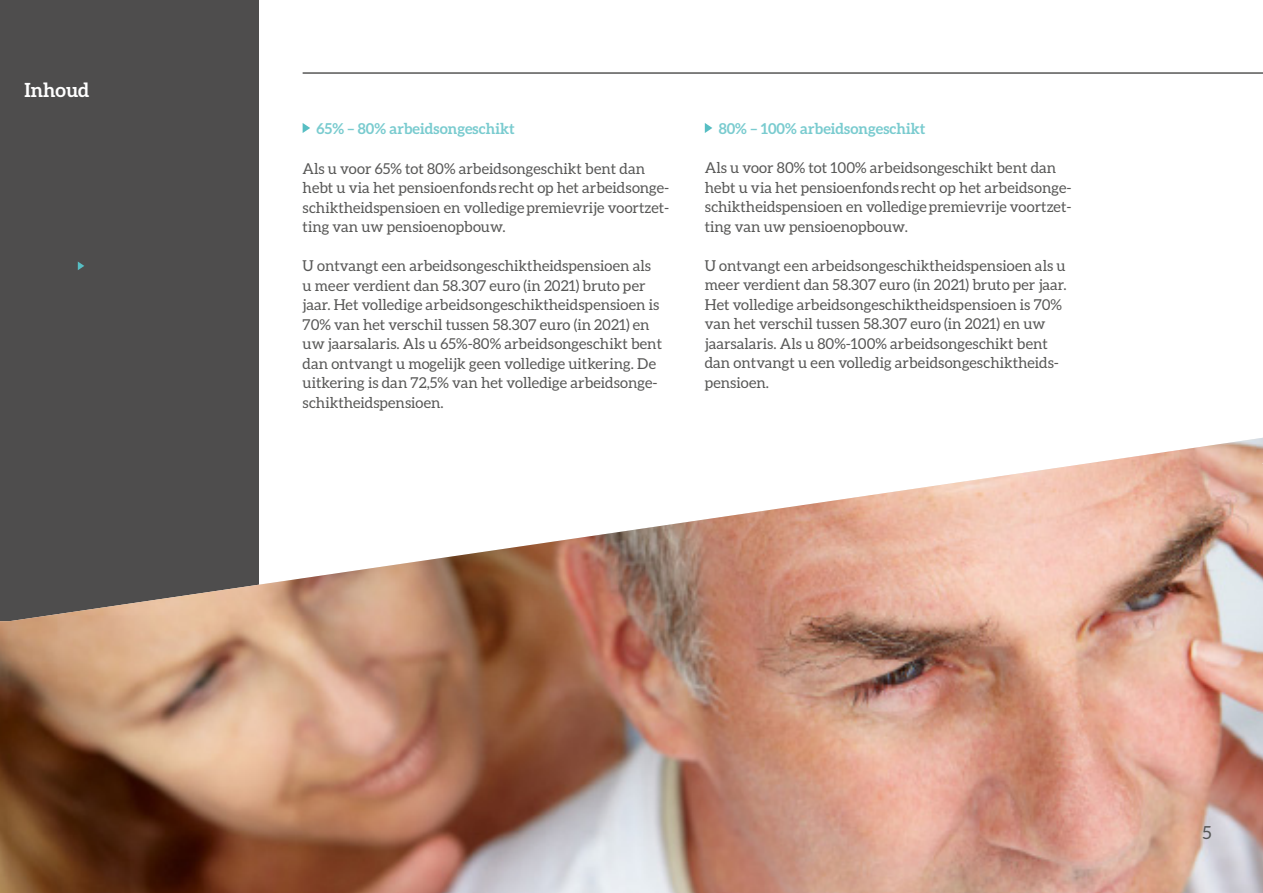
<style>
.page{position:relative;width:1263px;height:893px;background:#fff}
.page>*{position:absolute;margin:0;border:0;box-sizing:border-box;transform-origin:0 0}
.t1{font:700 19.5px "Aleo";color:#fff}
.t2{font:18px "Aleo";color:#575756}
.t3{font:15px/19.5px "Aleo";color:#575756}
.t4{font:700 15px "Aleo";color:#79cbcf}
</style>
<div class="page">
<hr style="left:303px;top:72px;width:960px;height:2px;background:#575756">
<div style="left:0;top:0;width:259px;height:893px;background:#4e4d4d"></div>
<img style="left:0;top:438px;width:1263px;height:455px">
<svg style="left:303px;top:123px;width:7px;height:10px"></svg>
<svg style="left:705px;top:123px;width:7px;height:10px"></svg>
<svg style="left:78px;top:261px;width:6px;height:9px"></svg>
<h1 class="t1" style="left:24px;top:78px;width:67px">Inhoud</h1>
<p class="t4" style="left:316px;top:120px;width:200px">65% – 80% arbeidsongeschikt</p>
<p class="t3" style="left:303px;top:158px;width:368px">Als u voor 65% tot 80% arbeidsongeschikt bent dan hebt u via het pensioenfonds recht op het arbeidsonge&shy;schiktheidspensioen en volledige premievrije voortzet&shy;ting van uw pensioenopbouw.</p>
<p class="t3" style="left:303px;top:256px;width:361px">U ontvangt een arbeidsongeschiktheidspensioen als u meer verdient dan 58.307 euro (in 2021) bruto per jaar. Het volledige arbeidsongeschiktheidspensioen is 70% van het verschil tussen 58.307 euro (in 2021) en uw jaarsalaris. Als u 65%-80% arbeidsongeschikt bent dan ontvangt u mogelijk geen volledige uitkering. De uitkering is dan 72,5% van het volledige arbeidsonge&shy;schiktheidspensioen.</p>
<p class="t4" style="left:719px;top:120px;width:208px">80% – 100% arbeidsongeschikt</p>
<p class="t3" style="left:705px;top:158px;width:368px">Als u voor 80% tot 100% arbeidsongeschikt bent dan hebt u via het pensioenfonds recht op het arbeidsonge&shy;schiktheidspensioen en volledige premievrije voortzet&shy;ting van uw pensioenopbouw.</p>
<p class="t3" style="left:705px;top:255px;width:363px">U ontvangt een arbeidsongeschiktheidspensioen als u meer verdient dan 58.307 euro (in 2021) bruto per jaar.<br>Het volledige arbeidsongeschiktheidspensioen is 70% van het verschil tussen 58.307 euro (in 2021) en uw jaarsalaris. Als u 80%-100% arbeidsongeschikt bent dan ontvangt u een volledig arbeidsongeschiktheids&shy;pensioen.</p>
<p class="t2" style="left:1202px;top:823px;width:11px">5</p>
</div>
